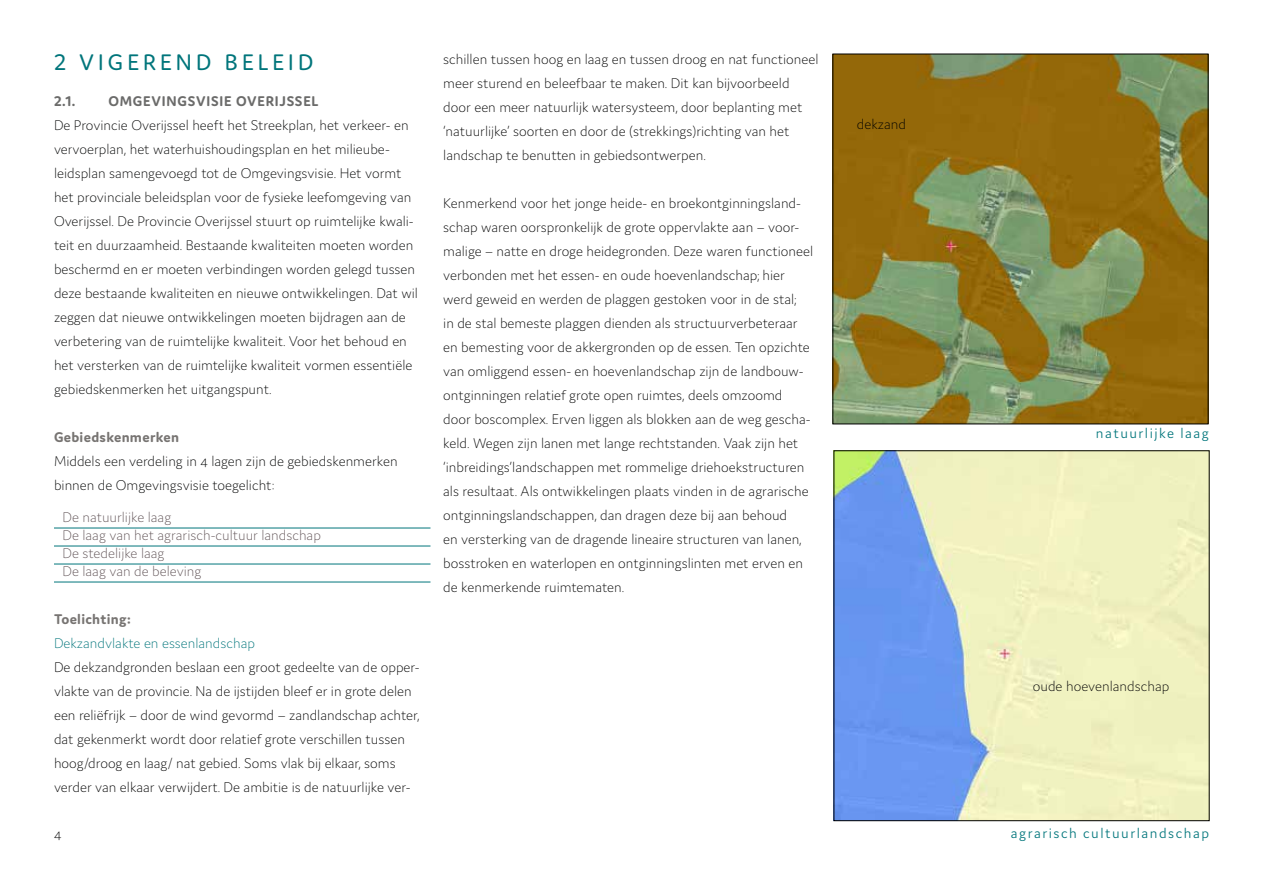
<style>
.page{position:relative;width:1263px;height:893px;background:#fff}
.page>*{position:absolute;margin:0;border:0;box-sizing:border-box;transform-origin:0 0}
.t1{font:24px "Domus";letter-spacing:.17em;color:#00757b}
.t2{font:200 15px/24px "Domus";color:#000}
.t3{font:200 15px/24px "Domus";color:#010202}
.t4{font:200 15px/18px "Domus";color:#605356}
.t5{font:300 15px "Domus";letter-spacing:.1em;color:#00757b}
.t6{font:200 15px "Domus";color:#00757b}
.t7{font:700 15px "Domus";letter-spacing:.055em;color:#6b6b6a}
.t8{font:700 15px "Domus";letter-spacing:.02em;color:#777472}
</style>
<div class="page">
<hr style="left:54px;top:528px;width:376px;height:1px;background:#00757b">
<hr style="left:54px;top:546px;width:376px;height:1px;background:#00757b">
<hr style="left:54px;top:564px;width:376px;height:1px;background:#00757b">
<hr style="left:54px;top:582px;width:376px;height:1px;background:#00757b">
<img style="left:834px;top:56px;width:372px;height:366px">
<img style="left:835px;top:452px;width:372px;height:367px">
<div style="left:833px;top:450px;width:376px;height:371px;border:1px solid #000"></div>
<h1 class="t1" style="left:54px;top:49px;width:260px">2 VIGEREND BELEID</h1>
<p class="t7" style="left:54px;top:92px;width:23px">2.1.</p>
<p class="t7" style="left:108px;top:92px;width:212px">OMGEVINGSVISIE OVERIJSSEL</p>
<p class="t3" style="left:54px;top:113px;width:365px">De Provincie Overijssel heeft het Streekplan, het verkeer- en vervoerplan, het waterhuishoudingsplan en het milieube&shy;leidsplan samengevoegd tot de Omgevingsvisie. Het vormt het provinciale beleidsplan voor de fysieke leefomgeving van Overijssel. De Provincie Overijssel stuurt op ruimtelijke kwali&shy;teit en duurzaamheid. Bestaande kwaliteiten moeten worden beschermd en er moeten verbindingen worden gelegd tussen deze bestaande kwaliteiten en nieuwe ontwikkelingen. Dat wil zeggen dat nieuwe ontwikkelingen moeten bijdragen aan de verbetering van de ruimtelijke kwaliteit. Voor het behoud en het versterken van de ruimtelijke kwaliteit vormen essentiële gebiedskenmerken het uitgangspunt.</p>
<p class="t8" style="left:54px;top:428px;width:127px">Gebiedskenmerken</p>
<p class="t3" style="left:54px;top:449px;width:345px">Middels een verdeling in 4 lagen zijn de gebiedskenmerken binnen de Omgevingsvisie toegelicht:</p>
<p class="t4" style="left:63px;top:508px;width:260px">De natuurlijke laag<br>De laag van het agrarisch-cultuur landschap<br>De stedelijke laag<br>De laag van de beleving</p>
<p class="t8" style="left:54px;top:611px;width:79px">Toelichting:</p>
<p class="t6" style="left:54px;top:635px;width:202px">Dekzandvlakte en essenlandschap</p>
<p class="t2" style="left:54px;top:655px;width:367px">De dekzandgronden beslaan een groot gedeelte van de opper&shy;vlakte van de provincie. Na de ijstijden bleef er in grote delen een reliëfrijk – door de wind gevormd – zandlandschap achter, dat gekenmerkt wordt door relatief grote verschillen tussen hoog/droog en laag/ nat gebied. Soms vlak bij elkaar, soms verder van elkaar verwijdert. De ambitie is de natuurlijke ver-</p>
<p class="t2" style="left:54px;top:822px;width:9px">4</p>
<p class="t2" style="left:443px;top:47px;width:377px">schillen tussen hoog en laag en tussen droog en nat functioneel meer sturend en beleefbaar te maken. Dit kan bijvoorbeeld door een meer natuurlijk watersysteem, door beplanting met ‘natuurlijke’ soorten en door de (strekkings)richting van het landschap te benutten in gebiedsontwerpen.</p>
<p class="t2" style="left:443px;top:191px;width:371px">Kenmerkend voor het jonge heide- en broekontginningsland&shy;schap waren oorspronkelijk de grote oppervlakte aan – voor&shy;malige – natte en droge heidegronden. Deze waren functioneel verbonden met het essen- en oude hoevenlandschap; hier werd geweid en werden de plaggen gestoken voor in de stal;<br>in de stal bemeste plaggen dienden als structuurverbeteraar en bemesting voor de akkergronden op de essen. Ten opzichte van omliggend essen- en hoevenlandschap zijn de landbouw&shy;ontginningen relatief grote open ruimtes, deels omzoomd door boscomplex. Erven liggen als blokken aan de weg gescha&shy;keld. Wegen zijn lanen met lange rechtstanden. Vaak zijn het ‘inbreidings’landschappen met rommelige driehoekstructuren als resultaat. Als ontwikkelingen plaats vinden in de agrarische ontginningslandschappen, dan dragen deze bij aan behoud<br>en versterking van de dragende lineaire structuren van lanen, bosstroken en waterlopen en ontginningslinten met erven en de kenmerkende ruimtematen.</p>
<p class="t2" style="left:857px;top:112px;width:51px">dekzand</p>
<p class="t5" style="left:1096px;top:425px;width:115px">natuurlijke laag</p>
<p class="t2" style="left:1033px;top:674px;width:138px">oude hoevenlandschap</p>
<p class="t5" style="left:1011px;top:825px;width:200px">agrarisch cultuurlandschap</p>
</div>
